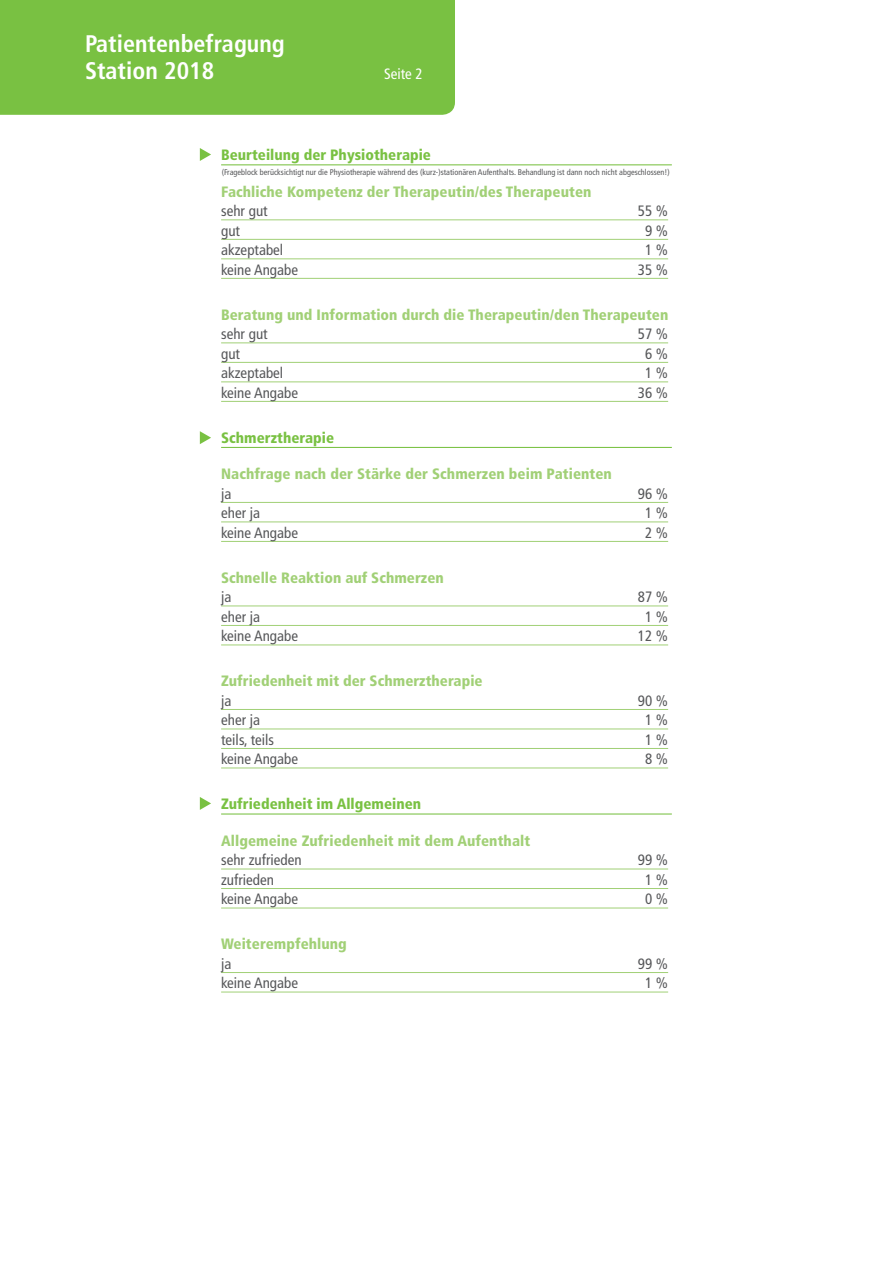
<style>
.page{position:relative;width:893px;height:1263px;background:#fff}
.page>*{position:absolute;margin:0;border:0;box-sizing:border-box;transform-origin:0 0}
.t1{font:700 condensed 24px/27px "Frutiger";color:#fff}
.t2{font:900 condensed 15px "Frutiger";letter-spacing:.005em;color:#a1d076}
.t3{font:condensed 15px "Frutiger";color:#57585a}
.t4{font:900 condensed 15px "Frutiger";color:#79c142}
.t5{font:condensed 15px "Frutiger";color:#fff}
.t6{font:condensed 8.25px "Frutiger";color:#57585a}
</style>
<div class="page">
<hr style="left:221px;top:164px;width:451px;height:1px;background:#79c142">
<hr style="left:221px;top:220px;width:447px;height:1px;background:#a1d076">
<hr style="left:221px;top:239px;width:447px;height:1px;background:#a1d076">
<hr style="left:221px;top:259px;width:447px;height:1px;background:#a1d076">
<hr style="left:221px;top:278px;width:447px;height:1px;background:#a1d076">
<hr style="left:221px;top:343px;width:447px;height:1px;background:#a1d076">
<hr style="left:221px;top:362px;width:447px;height:1px;background:#a1d076">
<hr style="left:221px;top:382px;width:447px;height:1px;background:#a1d076">
<hr style="left:221px;top:401px;width:447px;height:1px;background:#a1d076">
<hr style="left:221px;top:447px;width:451px;height:1px;background:#79c142">
<hr style="left:221px;top:502px;width:447px;height:1px;background:#a1d076">
<hr style="left:221px;top:522px;width:447px;height:1px;background:#a1d076">
<hr style="left:221px;top:541px;width:447px;height:1px;background:#a1d076">
<hr style="left:221px;top:606px;width:447px;height:1px;background:#a1d076">
<hr style="left:221px;top:625px;width:447px;height:1px;background:#a1d076">
<hr style="left:221px;top:645px;width:447px;height:1px;background:#a1d076">
<hr style="left:221px;top:709px;width:447px;height:1px;background:#a1d076">
<hr style="left:221px;top:729px;width:447px;height:1px;background:#a1d076">
<hr style="left:221px;top:748px;width:447px;height:1px;background:#a1d076">
<hr style="left:221px;top:768px;width:447px;height:1px;background:#a1d076">
<hr style="left:221px;top:813px;width:451px;height:1px;background:#79c142">
<hr style="left:221px;top:869px;width:447px;height:1px;background:#a1d076">
<hr style="left:221px;top:888px;width:447px;height:1px;background:#a1d076">
<hr style="left:221px;top:908px;width:447px;height:1px;background:#a1d076">
<hr style="left:221px;top:972px;width:447px;height:1px;background:#a1d076">
<hr style="left:221px;top:992px;width:447px;height:1px;background:#a1d076">
<svg style="left:200px;top:148px;width:11px;height:13px"></svg>
<svg style="left:200px;top:431px;width:11px;height:13px"></svg>
<svg style="left:200px;top:797px;width:11px;height:13px"></svg>
<div style="left:0;top:0;width:455px;height:115px;background:#79c142"></div>
<h1 class="t1" style="left:85px;top:30px;width:201px">Patientenbefragung<br>Station 2018</h1>
<p class="t5" style="left:384px;top:65px;width:40px">Seite 2</p>
<p class="t4" style="left:221px;top:146px;width:211px">Beurteilung der Physiotherapie</p>
<p class="t2" style="left:221px;top:182px;width:372px">Fachliche Kompetenz der Therapeutin/des Therapeuten</p>
<p class="t3" style="left:221px;top:202px;width:48px">sehr gut</p>
<p class="t3" style="left:638px;top:202px;width:32px">55 %</p>
<p class="t3" style="left:221px;top:222px;width:20px">gut</p>
<p class="t3" style="left:645px;top:222px;width:25px">9 %</p>
<p class="t3" style="left:221px;top:241px;width:64px">akzeptabel</p>
<p class="t3" style="left:645px;top:241px;width:25px">1 %</p>
<p class="t3" style="left:221px;top:261px;width:78px">keine Angabe</p>
<p class="t3" style="left:638px;top:261px;width:32px">35 %</p>
<p class="t2" style="left:221px;top:305px;width:449px">Beratung und Information durch die Therapeutin/den Therapeuten</p>
<p class="t3" style="left:221px;top:325px;width:48px">sehr gut</p>
<p class="t3" style="left:638px;top:325px;width:32px">57 %</p>
<p class="t3" style="left:221px;top:345px;width:20px">gut</p>
<p class="t3" style="left:645px;top:345px;width:25px">6 %</p>
<p class="t3" style="left:221px;top:364px;width:64px">akzeptabel</p>
<p class="t3" style="left:645px;top:364px;width:25px">1 %</p>
<p class="t3" style="left:221px;top:384px;width:78px">keine Angabe</p>
<p class="t3" style="left:638px;top:384px;width:32px">36 %</p>
<p class="t4" style="left:221px;top:428px;width:114px">Schmerztherapie</p>
<p class="t2" style="left:221px;top:465px;width:392px">Nachfrage nach der Stärke der Schmerzen beim Patienten</p>
<p class="t3" style="left:221px;top:485px;width:12px">ja</p>
<p class="t3" style="left:638px;top:485px;width:32px">96 %</p>
<p class="t3" style="left:221px;top:504px;width:41px">eher ja</p>
<p class="t3" style="left:645px;top:504px;width:25px">1 %</p>
<p class="t3" style="left:221px;top:524px;width:78px">keine Angabe</p>
<p class="t3" style="left:645px;top:524px;width:25px">2 %</p>
<p class="t2" style="left:221px;top:568px;width:224px">Schnelle Reaktion auf Schmerzen</p>
<p class="t3" style="left:221px;top:588px;width:12px">ja</p>
<p class="t3" style="left:638px;top:588px;width:32px">87 %</p>
<p class="t3" style="left:221px;top:608px;width:41px">eher ja</p>
<p class="t3" style="left:645px;top:608px;width:25px">1 %</p>
<p class="t3" style="left:221px;top:627px;width:78px">keine Angabe</p>
<p class="t3" style="left:638px;top:627px;width:32px">12 %</p>
<p class="t2" style="left:221px;top:672px;width:263px">Zufriedenheit mit der Schmerztherapie</p>
<p class="t3" style="left:221px;top:692px;width:12px">ja</p>
<p class="t3" style="left:638px;top:692px;width:32px">90 %</p>
<p class="t3" style="left:221px;top:711px;width:41px">eher ja</p>
<p class="t3" style="left:645px;top:711px;width:25px">1 %</p>
<p class="t3" style="left:221px;top:731px;width:55px">teils, teils</p>
<p class="t3" style="left:645px;top:731px;width:25px">1 %</p>
<p class="t3" style="left:221px;top:750px;width:78px">keine Angabe</p>
<p class="t3" style="left:645px;top:750px;width:25px">8 %</p>
<p class="t4" style="left:221px;top:795px;width:202px">Zufriedenheit im Allgemeinen</p>
<p class="t2" style="left:221px;top:831px;width:311px">Allgemeine Zufriedenheit mit dem Aufenthalt</p>
<p class="t3" style="left:221px;top:851px;width:82px">sehr zufrieden</p>
<p class="t3" style="left:638px;top:851px;width:32px">99 %</p>
<p class="t3" style="left:221px;top:871px;width:55px">zufrieden</p>
<p class="t3" style="left:645px;top:871px;width:25px">1 %</p>
<p class="t3" style="left:221px;top:890px;width:78px">keine Angabe</p>
<p class="t3" style="left:645px;top:890px;width:25px">0 %</p>
<p class="t2" style="left:221px;top:935px;width:127px">Weiterempfehlung</p>
<p class="t3" style="left:221px;top:955px;width:12px">ja</p>
<p class="t3" style="left:638px;top:955px;width:32px">99 %</p>
<p class="t3" style="left:221px;top:974px;width:78px">keine Angabe</p>
<p class="t3" style="left:645px;top:974px;width:25px">1 %</p>
<p class="t6" style="left:222px;top:167px;width:450px">(Frageblock berücksichtigt nur die Physiotherapie während des (kurz-)stationären Aufenthalts. Behandlung ist dann noch nicht abgeschlossen!)</p>
</div>
